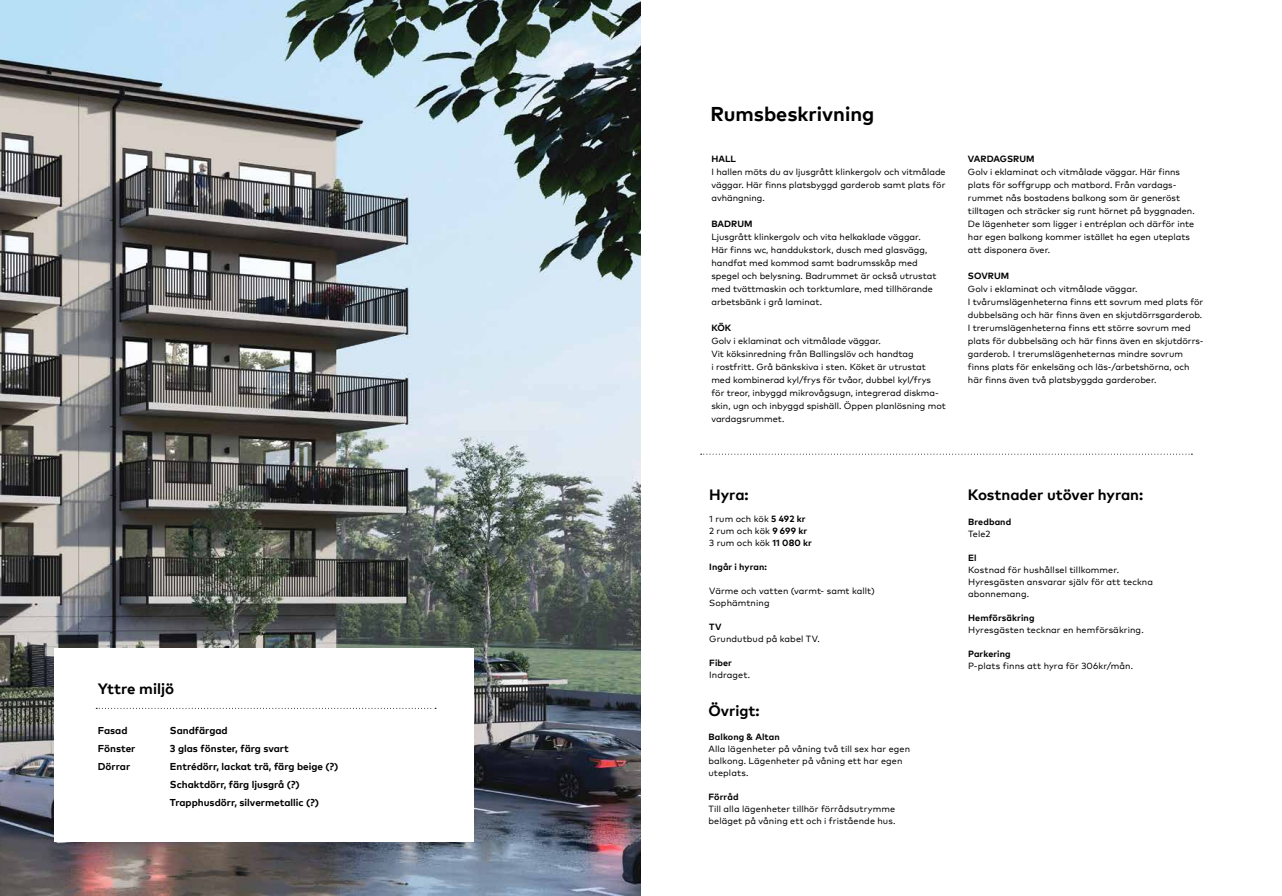
<style>
.page{position:relative;width:1282px;height:896px;background:#fff}
.page>*{position:absolute;margin:0;border:0;box-sizing:border-box;transform-origin:0 0}
.t1{font:700 20px "Mark Pro";color:#000}
.t2{font:700 15px "Mark Pro";color:#000}
.t3{font:700 10px/18px "Mark Pro";color:#000}
.t4{font:9px/13px "Mark Pro";color:#000}
.t5{font:700 9px "Mark Pro";letter-spacing:.01em;color:#000}
.s1{font-weight:700}
</style>
<div class="page">
<img style="left:0;top:0;width:641px;height:896px">
<div style="left:55px;top:647px;width:419px;height:194px;background:#fff"></div>
<svg style="left:700px;top:454px;width:492px;height:1px"></svg>
<svg style="left:96px;top:708px;width:340px;height:1px"></svg>
<h2 class="t2" style="left:98px;top:677px;width:78px">Yttre miljö</h2>
<p class="t3" style="left:98px;top:720px;width:31px">Fasad</p>
<p class="t3" style="left:170px;top:720px;width:59px">Sandfärgad</p>
<p class="t3" style="left:98px;top:738px;width:39px">Fönster</p>
<p class="t3" style="left:170px;top:738px;width:120px">3 glas fönster, färg svart</p>
<p class="t3" style="left:98px;top:756px;width:34px">Dörrar</p>
<p class="t3" style="left:170px;top:756px;width:170px">Entrédörr, lackat trä, färg beige (?)<br>Schaktdörr, färg ljusgrå (?)<br>Trapphusdörr, silvermetallic (?)</p>
<h1 class="t1" style="left:710px;top:99px;width:165px">Rumsbeskrivning</h1>
<p class="t5" style="left:711px;top:152px;width:26px">HALL</p>
<p class="t4" style="left:711px;top:165px;width:236px;text-align:justify">I hallen möts du av ljusgrått klinkergolv och vitmålade väggar. Här finns platsbyggd garderob samt plats för avhängning.</p>
<p class="t5" style="left:711px;top:217px;width:43px">BADRUM</p>
<p class="t4" style="left:711px;top:230px;width:227px">Ljusgrått klinkergolv och vita helkaklade väggar.<br>Här finns wc, handdukstork, dusch med glasvägg, handfat med kommod samt badrumsskåp med spegel och belysning. Badrummet är också utrustat med tvättmaskin och torktumlare, med tillhörande arbetsbänk i grå laminat.</p>
<p class="t5" style="left:711px;top:321px;width:21px">KÖK</p>
<p class="t4" style="left:711px;top:334px;width:236px">Golv i eklaminat och vitmålade väggar.<br>Vit köksinredning från Ballingslöv och handtag<br>i rostfritt. Grå bänkskiva i sten. Köket är utrustat med kombinerad kyl/frys för tvåor, dubbel kyl/frys för treor, inbyggd mikrovågsugn, integrerad diskma&shy;skin, ugn och inbyggd spishäll. Öppen planlösning mot vardagsrummet.</p>
<p class="t5" style="left:967px;top:152px;width:68px">VARDAGSRUM</p>
<p class="t4" style="left:967px;top:165px;width:228px">Golv i eklaminat och vitmålade väggar. Här finns plats för soffgrupp och matbord. Från vardags&shy;rummet nås bostadens balkong som är generöst tilltagen och sträcker sig runt hörnet på byggnaden.<br>De lägenheter som ligger i entréplan och därför inte har egen balkong kommer istället ha egen uteplats att disponera över.</p>
<p class="t5" style="left:967px;top:269px;width:43px">SOVRUM</p>
<p class="t4" style="left:967px;top:282px;width:237px">Golv i eklaminat och vitmålade väggar.<br>I tvårumslägenheterna finns ett sovrum med plats för dubbelsäng och här finns även en skjutdörrsgarderob.<br>I trerumslägenheterna finns ett större sovrum med plats för dubbelsäng och här finns även en skjutdörrs&shy;garderob. I trerumslägenheternas mindre sovrum finns plats för enkelsäng och läs-/arbetshörna, och här finns även två platsbyggda garderober.</p>
<h2 class="t2" style="left:709px;top:483px;width:41px">Hyra:</h2>
<h2 class="t2" style="left:967px;top:483px;width:177px">Kostnader utöver hyran:</h2>
<p class="t4" style="left:709px;top:512px;width:104px;line-height:12px">1 rum och kök <span class="s1">5 492 kr<br></span>2 rum och kök <span class="s1">9 699 kr<br></span>3 rum och kök <span class="s1">11 080 kr</span></p>
<p class="t5" style="left:709px;top:560px;width:59px">Ingår i hyran:</p>
<p class="t4" style="left:709px;top:584px;width:167px;line-height:12px">Värme och vatten (varmt- samt kallt)<br>Sophämtning</p>
<p class="t5" style="left:709px;top:620px;width:14px">TV</p>
<p class="t4" style="left:709px;top:632px;width:112px">Grundutbud på kabel TV.</p>
<p class="t5" style="left:709px;top:656px;width:24px">Fiber</p>
<p class="t4" style="left:709px;top:668px;width:42px">Indraget.</p>
<p class="t5" style="left:968px;top:515px;width:45px">Bredband</p>
<p class="t4" style="left:968px;top:527px;width:24px">Tele2</p>
<p class="t5" style="left:968px;top:551px;width:10px">El</p>
<p class="t4" style="left:968px;top:563px;width:186px;line-height:12px">Kostnad för hushållsel tillkommer.<br>Hyresgästen ansvarar själv för att teckna abonnemang.</p>
<p class="t5" style="left:968px;top:611px;width:68px">Hemförsäkring</p>
<p class="t4" style="left:968px;top:623px;width:177px">Hyresgästen tecknar en hemförsäkring.</p>
<p class="t5" style="left:968px;top:647px;width:44px">Parkering</p>
<p class="t4" style="left:968px;top:659px;width:167px">P-plats finns att hyra för 306kr/mån.</p>
<h2 class="t2" style="left:708px;top:699px;width:53px">Övrigt:</h2>
<p class="t5" style="left:708px;top:730px;width:73px">Balkong &amp; Altan</p>
<p class="t4" style="left:708px;top:742px;width:203px;line-height:12px">Alla lägenheter på våning två till sex har egen balkong. Lägenheter på våning ett har egen uteplats.</p>
<p class="t5" style="left:708px;top:790px;width:32px">Förråd</p>
<p class="t4" style="left:708px;top:802px;width:188px;line-height:12px">Till alla lägenheter tillhör förrådsutrymme beläget på våning ett och i fristående hus.</p>
</div>
